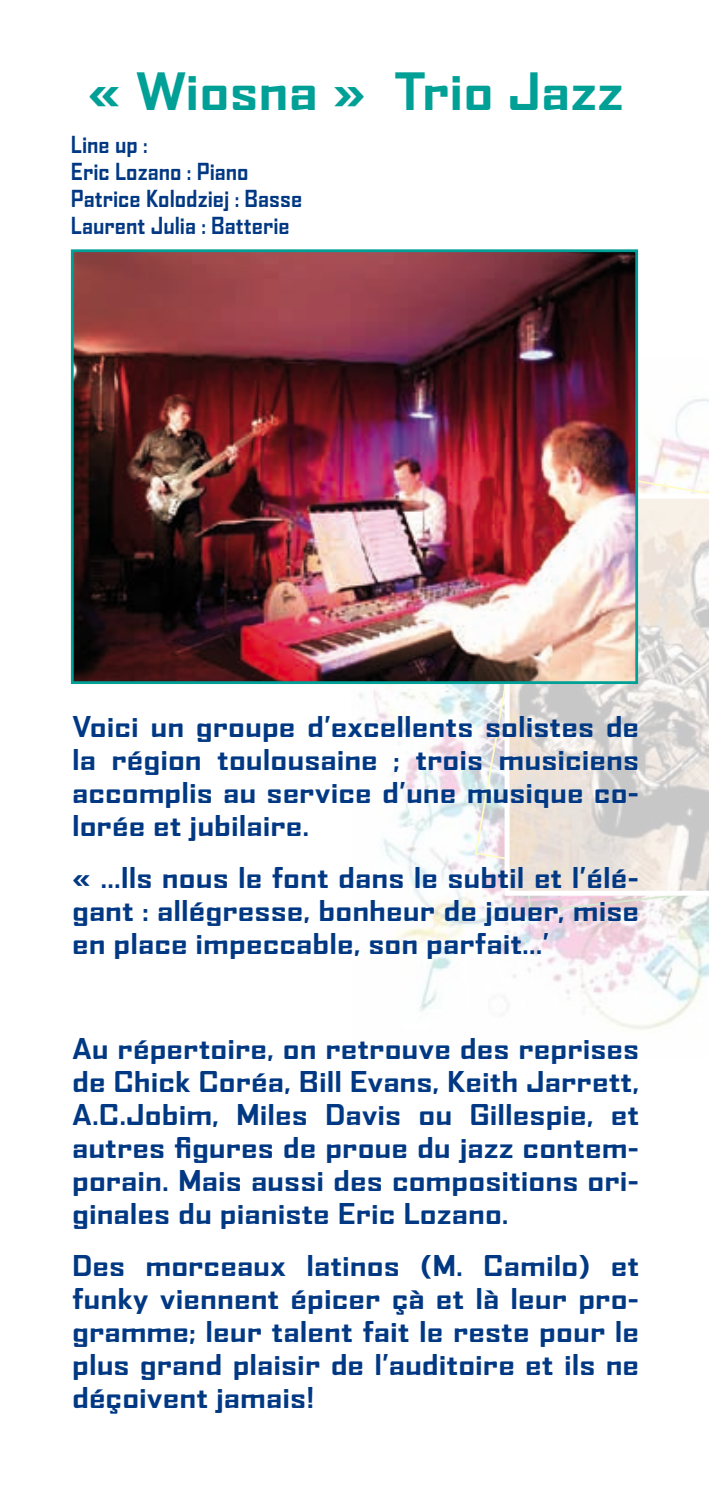
<style>
.page{position:relative;width:709px;height:1489px;background:#fff}
.page>*{position:absolute;margin:0;border:0;box-sizing:border-box;transform-origin:0 0}
.t1{font:700 expanded 49.25px "Agency FB";color:#00a097}
.t2{font:700 expanded 27.5px/33px "Agency FB";color:#003883;text-align:justify}
.t3{font:700 expanded 22.5px/27px "Agency FB";color:#003883;scale:.82 1}
</style>
<div class="page">
<img style="left:359px;top:358px;width:350px;height:672px">
<svg style="left:474px;top:462px;width:235px;height:462px"></svg>
<svg style="left:504px;top:493px;width:205px;height:402px;background:#e4dfdb"></svg>
<img style="left:75px;top:253px;width:559px;height:427px">
<div style="left:71px;top:249px;width:567px;height:435px;border:3px solid #00a097"></div>
<p class="t1" style="left:87px;top:63px;width:538px">« Wiosna » Trio Jazz</p>
<p class="t3" style="left:71px;top:131px;width:283px">Line up :<br>Eric Lozano : Piano<br>Patrice Kolodziej : Basse<br>Laurent Julia : Batterie</p>
<p class="t2" style="left:72px;top:710px;width:568px">Voici un groupe d’excellents solistes de la région toulousaine ; trois musiciens accomplis au service d’une musique co&shy;lorée et jubilaire.</p>
<p class="t2" style="left:72px;top:861px;width:568px">« …Ils nous le font dans le subtil et l’élé&shy;gant : allégresse, bonheur de jouer, mise en place impeccable, son parfait…’</p>
<p class="t2" style="left:72px;top:1031px;width:568px">Au répertoire, on retrouve des reprises de Chick Coréa, Bill Evans, Keith Jarrett, A.C.Jobim, Miles Davis ou Gillespie, et autres figures de proue du jazz contem&shy;porain. Mais aussi des compositions ori&shy;ginales du pianiste Eric Lozano.</p>
<p class="t2" style="left:72px;top:1249px;width:568px">Des morceaux latinos (M. Camilo) et funky viennent épicer çà et là leur pro&shy;gramme; leur talent fait le reste pour le plus grand plaisir de l’auditoire et ils ne déçoivent jamais!</p>
</div>
